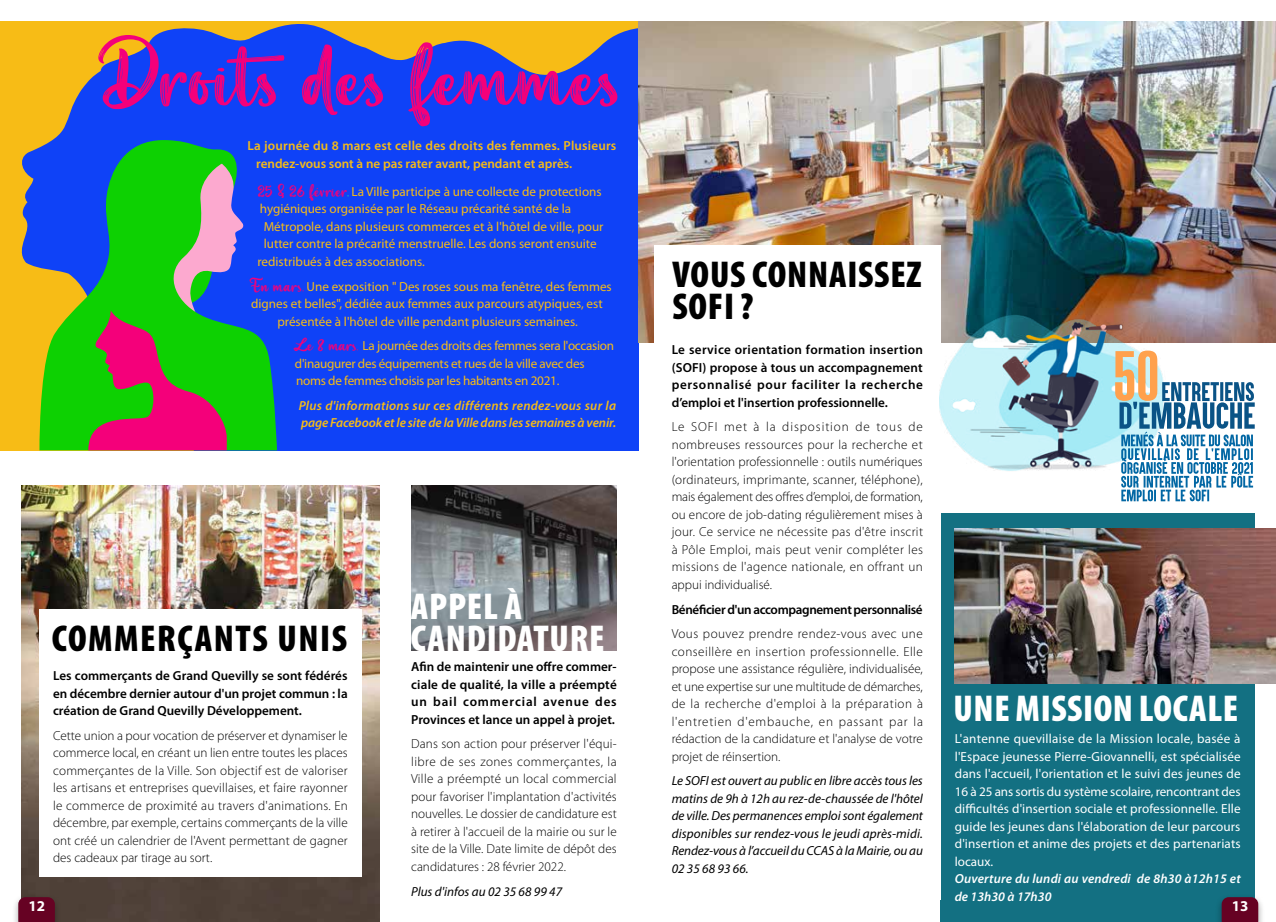
<style>
.page{position:relative;width:1276px;height:922px;background:#fff}
.page>*{position:absolute;margin:0;border:0;box-sizing:border-box;transform-origin:0 0}
.t1{font:68.75px "Aesthetic Violet";color:#f4007a}
.t2{font:900 condensed 37.5px/31.2px "Myriad Pro";letter-spacing:.015em;color:#fff}
.t3{font:900 condensed 37.5px/31.2px "Myriad Pro";letter-spacing:.02em;color:#000}
.t4{font:900 condensed 37.5px "Myriad Pro";letter-spacing:.04em;color:#000}
.t5{font:700 15px "Myriad Pro";color:#fff}
.t6{font:300 13.12px/17.5px "Myriad Pro";color:#000;text-align:justify}
.t7{font:13.12px "Myriad Pro";color:#f7bc16}
.t8{font:600 13.12px/17.5px "Myriad Pro";color:#000;text-align:justify}
.t9{font:13.12px/17.5px "Myriad Pro";letter-spacing:.01em;color:#fff;text-align:justify}
.t10{font:italic 13.12px/17.5px "Myriad Pro";letter-spacing:-.005em;color:#000;text-align:justify}
.t11{font:13.12px/17.5px "Myriad Pro";letter-spacing:-.02em;color:#f7bc16}
.t12{font:italic 600 13.12px/17.5px "Myriad Pro";letter-spacing:.01em;color:#f7bc16}
.t13{font:600 13.12px/17.5px "Myriad Pro";letter-spacing:.01em;color:#f7bc16}
.t14{font:italic 600 13.12px/17.5px "Myriad Pro";letter-spacing:.01em;color:#fff}
.t15{font:600 13.12px "Myriad Pro";letter-spacing:-.025em;color:#000}
.s1{font-family:"Aesthetic Violet";font-size:13.75px;color:#f4007a}
.s2{font-family:"Aesthetic Violet";font-size:13.75px;color:#0aff98}
</style>
<div class="page">
<div style="left:940px;top:513px;width:314px;height:408px;background:#137082"></div>
<div style="left:0;top:21px;width:638px;height:429px;background:#f7bc16"></div>
<svg style="left:21px;top:24px;width:617px;height:426px;background:#2b50db"></svg>
<svg style="left:39px;top:138px;width:238px;height:312px;background:#298385"></svg>
<svg style="left:88px;top:137px;width:157px;height:313px;background:#4d8f51"></svg>
<img style="left:639px;top:21px;width:637px;height:321px">
<img style="left:21px;top:485px;width:358px;height:436px">
<img style="left:411px;top:485px;width:206px;height:165px">
<div style="left:654px;top:245px;width:286px;height:654px;background:#fff"></div>
<img style="left:954px;top:528px;width:322px;height:154px">
<div style="left:39px;top:609px;width:323px;height:267px;background:#fff"></div>
<img style="left:939px;top:299px;width:287px;height:172px">
<svg style="left:1115px;top:350px;width:139px;height:151px"></svg>
<div style="left:1214px;top:893px;width:51px;height:28px;background:#000;opacity:.35"></div>
<svg style="left:1221px;top:896px;width:37px;height:25px"></svg>
<div style="left:11px;top:893px;width:51px;height:28px;background:#000;opacity:.35"></div>
<svg style="left:18px;top:896px;width:37px;height:25px"></svg>
<h1 class="t1" style="left:98px;top:38px;width:524px">Droits des femmes</h1>
<p class="t13" style="left:256px;top:137px;width:362px;text-indent:-9px">La journée du 8 mars est celle des droits des femmes. Plusieurs rendez-vous sont à ne pas rater avant, pendant et après.</p>
<p class="t7" style="left:257px;top:183px;width:346px"><span class="s1">25 &amp; 26 février</span><span class="s2">.</span> La Ville participe à une collecte de protections</p>
<p class="t7" style="left:260px;top:201px;width:313px">hygiéniques organisée par le Réseau précarité santé de la</p>
<p class="t7" style="left:264px;top:218px;width:341px">Métropole, dans plusieurs commerces et à l'hôtel de ville, pour</p>
<p class="t7" style="left:264px;top:236px;width:335px">lutter contre la précarité menstruelle. Les dons seront ensuite</p>
<p class="t7" style="left:257px;top:253px;width:169px">redistribués à des associations.</p>
<p class="t7" style="left:250px;top:278px;width:363px"><span class="s1">En mars.</span> Une exposition " Des roses sous ma fenêtre, des femmes</p>
<p class="t7" style="left:251px;top:295px;width:353px">dignes et belles", dédiée aux femmes aux parcours atypiques, est</p>
<p class="t7" style="left:277px;top:313px;width:302px">présentée à l'hôtel de ville pendant plusieurs semaines.</p>
<p class="t11" style="left:294px;top:337px;width:322px"><span class="s1">Le 8 mars.</span> La journée des droits des femmes sera l'occasion d'inaugurer des équipements et rues de la ville avec des noms de femmes choisis par les habitants en 2021.</p>
<p class="t12" style="left:299px;top:396px;width:319px">Plus d'informations sur ces différents rendez-vous sur la page Facebook et le site de la Ville dans les semaines à venir.</p>
<h2 class="t3" style="left:672px;top:258px;width:251px">VOUS CONNAISSEZ<br>SOFI ?</h2>
<p class="t8" style="left:671px;top:340px;width:253px">Le service orientation formation insertion (SOFI) propose à tous un accompagnement personnalisé pour faciliter la recherche d’emploi et l'insertion professionnelle.</p>
<p class="t6" style="left:671px;top:418px;width:253px">Le SOFI met à la disposition de tous de nombreuses ressources pour la recherche et l'orientation professionnelle : outils numériques (ordinateurs, imprimante, scanner, téléphone), mais également des offres d’emploi, de formation, ou encore de job-dating régulièrement mises à jour. Ce service ne nécessite pas d'être inscrit à Pôle Emploi, mais peut venir compléter les missions de l'agence nationale, en offrant un appui individualisé.</p>
<p class="t15" style="left:671px;top:600px;width:252px">Bénéficier d'un accompagnement personnalisé</p>
<p class="t6" style="left:671px;top:624px;width:253px">Vous pouvez prendre rendez-vous avec une conseillère en insertion professionnelle. Elle propose une assistance régulière, individualisée, et une expertise sur une multitude de démarches, de la recherche d'emploi à la préparation à l'entretien d'embauche, en passant par la rédaction de la candidature et l'analyse de votre projet de réinsertion.</p>
<p class="t10" style="left:671px;top:771px;width:253px">Le SOFI est ouvert au public en libre accès tous les matins de 9h à 12h au rez-de-chaussée de l'hôtel de ville. Des permanences emploi sont également disponibles sur rendez-vous le jeudi après-midi.<br>Rendez-vous à l’accueil du CCAS à la Mairie, ou au 02 35 68 93 66.</p>
<h2 class="t2" style="left:411px;top:590px;width:195px">APPEL À<br>CANDIDATURE</h2>
<h2 class="t4" style="left:52px;top:614px;width:297px">COMMERÇANTS UNIS</h2>
<p class="t8" style="left:411px;top:657px;width:207px">Afin de maintenir une offre commer&shy;ciale de qualité, la ville a préempté un bail commercial avenue des Provinces et lance un appel à projet.</p>
<p class="t6" style="left:411px;top:734px;width:207px">Dans son action pour préserver l'équi&shy;libre de ses zones commerçantes, la Ville a préempté un local commercial pour favoriser l'implantation d'activités nouvelles. Le dossier de candidature est à retirer à l'accueil de la mairie ou sur le site de la Ville. Date limite de dépôt des candidatures : 28 février 2022.</p>
<p class="t10" style="left:411px;top:881px;width:152px">Plus d'infos au 02 35 68 99 47</p>
<p class="t8" style="left:53px;top:666px;width:296px">Les commerçants de Grand Quevilly se sont fédérés en décembre dernier autour d'un projet commun : la création de Grand Quevilly Développement.</p>
<p class="t6" style="left:53px;top:726px;width:296px">Cette union a pour vocation de préserver et dynamiser le commerce local, en créant un lien entre toutes les places commerçantes de la Ville. Son objectif est de valoriser les artisans et entreprises quevillaises, et faire rayonner le commerce de proximité au travers d'animations. En décembre, par exemple, certains commerçants de la ville ont créé un calendrier de l'Avent permettant de gagner des cadeaux par tirage au sort.</p>
<h2 class="t2" style="left:953px;top:691px;width:286px">UNE MISSION LOCALE</h2>
<p class="t9" style="left:954px;top:729px;width:287px">L'antenne quevillaise de la Mission locale, basée à l'Espace jeunesse Pierre-Giovannelli, est spécialisée dans l'accueil, l'orientation et le suivi des jeunes de 16 à 25 ans sortis du système scolaire, rencontrant des difficultés d'insertion sociale et professionnelle. Elle guide les jeunes dans l'élaboration de leur parcours d'insertion et anime des projets et des partenariats locaux.</p>
<p class="t14" style="left:954px;top:869px;width:287px">Ouverture du lundi au vendredi de 8h30 à12h15 et de 13h30 à 17h30</p>
<p class="t5" style="left:28px;top:895px;width:18px">12</p>
<p class="t5" style="left:1231px;top:895px;width:18px">13</p>
</div>
